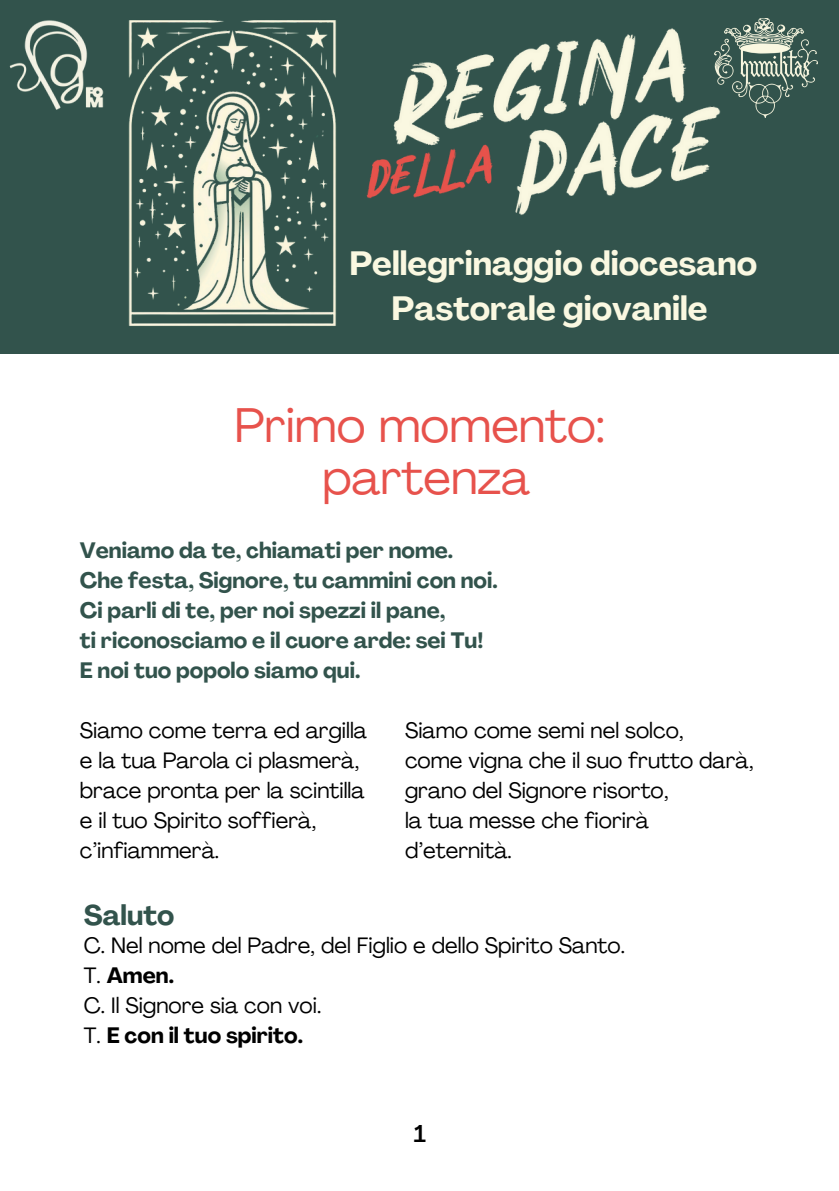
<style>
.page{position:relative;width:839px;height:1191px;background:#fff}
.page>*{position:absolute;margin:0;border:0;box-sizing:border-box;transform-origin:0 0}
.t1{font:48px/52.4px "Agrandir";color:#e7524c;text-align:center}
.t2{font:700 33.2px/45.4px "Agrandir";color:#faf8e1;text-align:center}
.t3{font:700 28px "Agrandir";color:#32534c}
.t4{font:500 24px "Agrandir";color:#000}
.t5{font:22px "Agrandir";color:#000}
.t6{font:700 22px/30px "Agrandir";color:#32534c}
.t7{font:700 22px "Agrandir";color:#000}
.s1{font-weight:400}
</style>
<div class="page">
<div style="left:0;top:0;width:838px;height:353px;background:#32534c"></div>
<img style="left:115px;top:20px;width:225px;height:334px">
<img style="left:366px;top:28px;width:351px;height:187px">
<img style="left:9px;top:20px;width:114px;height:107px">
<img style="left:714px;top:18px;width:103px;height:99px">
<h2 class="t2" style="left:349px;top:244px;width:409px">Pellegrinaggio diocesano<br>Pastorale giovanile</h2>
<h1 class="t1" style="left:234px;top:404px;width:372px">Primo momento: partenza</h1>
<h4 class="t6" style="left:80px;top:538px;width:419px">Veniamo da te, chiamati per nome.<br>Che festa, Signore, tu cammini con noi.<br>Ci parli di te, per noi spezzi il pane,<br>ti riconosciamo e il cuore arde: sei Tu!<br>E noi tuo popolo siamo qui.</h4>
<p class="t5" style="left:80px;top:722px;width:289px">Siamo come terra ed argilla</p>
<p class="t5" style="left:80px;top:752px;width:281px">e la tua Parola ci plasmerà,</p>
<p class="t5" style="left:80px;top:782px;width:286px">brace pronta per la scintilla</p>
<p class="t5" style="left:80px;top:812px;width:238px">e il tuo Spirito soffierà,</p>
<p class="t5" style="left:80px;top:842px;width:141px">c’infiammerà.</p>
<p class="t5" style="left:405px;top:722px;width:280px">Siamo come semi nel solco,</p>
<p class="t5" style="left:405px;top:752px;width:350px">come vigna che il suo frutto darà,</p>
<p class="t5" style="left:405px;top:782px;width:265px">grano del Signore risorto,</p>
<p class="t5" style="left:405px;top:812px;width:245px">la tua messe che fiorirà</p>
<p class="t5" style="left:405px;top:842px;width:108px">d’eternità.</p>
<p class="t3" style="left:84px;top:904px;width:92px">Saluto</p>
<h3 class="t5" style="left:84px;top:937px;width:542px">C. Nel nome del Padre, del Figlio e dello Spirito Santo.</h3>
<p class="t7" style="left:84px;top:967px;width:91px"><span class="s1">T.</span> Amen.</p>
<p class="t5" style="left:84px;top:997px;width:239px">C. Il Signore sia con voi.</p>
<p class="t7" style="left:84px;top:1027px;width:220px"><span class="s1">T.</span> E con il tuo spirito.</p>
<p class="t4" style="left:414px;top:1124px;width:14px">1</p>
</div>
